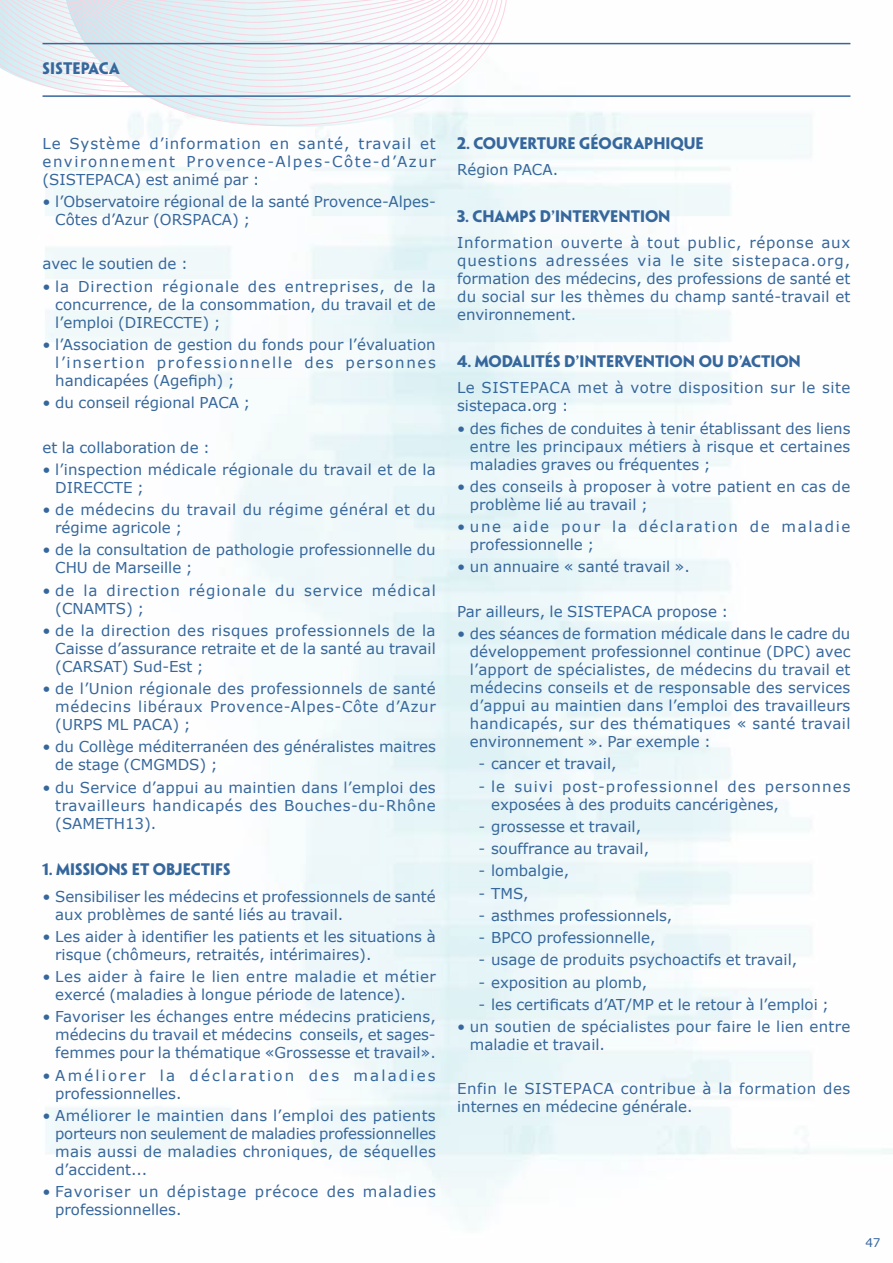
<style>
.page{position:relative;width:893px;height:1263px;background:#fff}
.page>*{position:absolute;margin:0;border:0;box-sizing:border-box;transform-origin:0 0}
.t1{font:15px/18px "Verdana";color:#36679c;text-align:justify}
.t2{font:15px/18px "Verdana";letter-spacing:.035em;color:#36679c}
.t3{font:700 15px "Penumbra Sans Std";color:#36679c}
.t4{font:15px/18px "Verdana";letter-spacing:.07em;color:#36679c}
.t5{font:15px/18px "Verdana";letter-spacing:.02em;color:#36679c}
.t6{font:15px/18px "Verdana";letter-spacing:.055em;color:#36679c}
.t7{font:15px/18px "Verdana";letter-spacing:.03em;color:#36679c}
.t8{font:15px/18px "Verdana";letter-spacing:.145em;color:#36679c}
.t9{font:15px/18px "Verdana";letter-spacing:.11em;color:#36679c}
.t10{font:15px/18px "Verdana";letter-spacing:.065em;color:#36679c}
.t11{font:12px "Verdana";color:#36679c}
</style>
<div class="page">
<svg style="left:0;top:0;width:64px;height:97px"></svg>
<svg style="left:126px;top:127px;width:381px;height:9px"></svg>
<svg style="left:65px;top:0;width:442px;height:127px"></svg>
<hr style="left:43px;top:43px;width:807px;height:1px;background:#36679c">
<hr style="left:43px;top:95px;width:807px;height:2px;background:#36679c">
<p class="t3" style="left:43px;top:59px;width:79px">SISTEPACA</p>
<p class="t1" style="left:43px;top:134px;width:395px">Le Système d’information en santé, travail et environnement Provence-Alpes-Côte-d’Azur (SISTEPACA) est animé par :</p>
<p class="t1" style="left:55px;top:192px;width:382px;text-indent:-13px">• l’Observatoire régional de la santé Provence-Alpes-<br>Côtes d’Azur (ORSPACA) ;</p>
<p class="t1" style="left:43px;top:255px;width:147px">avec le soutien de :</p>
<p class="t1" style="left:55px;top:277px;width:382px;text-indent:-13px">• la Direction régionale des entreprises, de la concurrence, de la consommation, du travail et de l’emploi (DIRECCTE) ;</p>
<p class="t1" style="left:55px;top:335px;width:382px;text-indent:-13px">• l’Association de gestion du fonds pour l’évaluation l’insertion professionnelle des personnes handicapées (Agefiph) ;</p>
<p class="t1" style="left:43px;top:393px;width:209px">• du conseil régional PACA ;</p>
<p class="t1" style="left:42px;top:438px;width:169px">et la collaboration de :</p>
<p class="t1" style="left:55px;top:460px;width:382px;text-indent:-13px">• l’inspection médicale régionale du travail et de la<br>DIRECCTE ;</p>
<p class="t7" style="left:55px;top:500px;width:382px;text-indent:-13px">• de médecins du travail du régime général et du régime agricole ;</p>
<p class="t1" style="left:55px;top:541px;width:382px;text-indent:-13px">• de la consultation de pathologie professionnelle du<br>CHU de Marseille ;</p>
<p class="t10" style="left:55px;top:581px;width:382px;text-indent:-13px">• de la direction régionale du service médical (CNAMTS) ;</p>
<p class="t1" style="left:55px;top:621px;width:382px;text-indent:-13px">• de la direction des risques professionnels de la Caisse d’assurance retraite et de la santé au travail (CARSAT) Sud-Est ;</p>
<p class="t1" style="left:55px;top:679px;width:382px;text-indent:-13px">• de l’Union régionale des professionnels de santé médecins libéraux Provence-Alpes-Côte d’Azur (URPS ML PACA) ;</p>
<p class="t1" style="left:55px;top:738px;width:382px;text-indent:-13px">• du Collège méditerranéen des généralistes maitres de stage (CMGMDS) ;</p>
<p class="t1" style="left:55px;top:778px;width:382px;text-indent:-13px">• du Service d’appui au maintien dans l’emploi des travailleurs handicapés des Bouches-du-Rhône (SAMETH13).</p>
<p class="t3" style="left:42px;top:860px;width:190px">1. MISSIONS ET OBJECTIFS</p>
<p class="t1" style="left:55px;top:887px;width:382px;text-indent:-13px">• Sensibiliser les médecins et professionnels de santé aux problèmes de santé liés au travail.</p>
<p class="t1" style="left:55px;top:927px;width:382px;text-indent:-13px">• Les aider à identifier les patients et les situations à risque (chômeurs, retraités, intérimaires).</p>
<p class="t1" style="left:55px;top:967px;width:382px;text-indent:-13px">• Les aider à faire le lien entre maladie et métier exercé (maladies à longue période de latence).</p>
<p class="t1" style="left:55px;top:1008px;width:382px;text-indent:-13px">• Favoriser les échanges entre médecins praticiens, médecins du travail et médecins conseils, et sages&shy;femmes pour la thématique «Grossesse et travail».</p>
<p class="t8" style="left:55px;top:1066px;width:382px;text-indent:-13px">• Améliorer la déclaration des maladies professionnelles.</p>
<p class="t1" style="left:55px;top:1106px;width:382px;text-indent:-13px">• Améliorer le maintien dans l’emploi des patients porteurs non seulement de maladies professionnelles mais aussi de maladies chroniques, de séquelles d’accident...</p>
<p class="t6" style="left:55px;top:1182px;width:382px;text-indent:-13px">• Favoriser un dépistage précoce des maladies professionnelles.</p>
<p class="t3" style="left:457px;top:134px;width:248px">2. COUVERTURE GÉOGRAPHIQUE</p>
<p class="t1" style="left:457px;top:161px;width:103px">Région PACA.</p>
<p class="t3" style="left:457px;top:207px;width:215px">3. CHAMPS D’INTERVENTION</p>
<p class="t1" style="left:457px;top:234px;width:395px">Information ouverte à tout public, réponse aux questions adressées via le site sistepaca.org, formation des médecins, des professions de santé et du social sur les thèmes du champ santé-travail et environnement.</p>
<p class="t3" style="left:457px;top:352px;width:345px">4. MODALITÉS D’INTERVENTION OU D’ACTION</p>
<p class="t2" style="left:457px;top:379px;width:395px">Le SISTEPACA met à votre disposition sur le site sistepaca.org :</p>
<p class="t1" style="left:470px;top:419px;width:382px;text-indent:-13px">• des fiches de conduites à tenir établissant des liens entre les principaux métiers à risque et certaines maladies graves ou fréquentes ;</p>
<p class="t1" style="left:470px;top:477px;width:382px;text-indent:-13px">• des conseils à proposer à votre patient en cas de problème lié au travail ;</p>
<p class="t9" style="left:470px;top:518px;width:382px;text-indent:-13px">• une aide pour la déclaration de maladie professionnelle ;</p>
<p class="t1" style="left:457px;top:558px;width:234px">• un annuaire « santé travail ».</p>
<p class="t1" style="left:457px;top:602px;width:273px">Par ailleurs, le SISTEPACA propose :</p>
<p class="t1" style="left:470px;top:625px;width:382px;text-indent:-13px">• des séances de formation médicale dans le cadre du développement professionnel continue (DPC) avec l’apport de spécialistes, de médecins du travail et médecins conseils et de responsable des services d’appui au maintien dans l’emploi des travailleurs handicapés, sur des thématiques « santé travail environnement ». Par exemple :</p>
<p class="t1" style="left:478px;top:755px;width:140px">- cancer et travail,</p>
<p class="t4" style="left:491px;top:777px;width:361px;text-indent:-13px">- le suivi post-professionnel des personnes exposées à des produits cancérigènes,</p>
<p class="t1" style="left:478px;top:817px;width:164px">- grossesse et travail,</p>
<p class="t1" style="left:478px;top:840px;width:172px">- souffrance au travail,</p>
<p class="t1" style="left:478px;top:862px;width:92px">- lombalgie,</p>
<p class="t1" style="left:478px;top:884px;width:52px">- TMS,</p>
<p class="t1" style="left:478px;top:906px;width:196px">- asthmes professionnels,</p>
<p class="t1" style="left:478px;top:928px;width:179px">- BPCO professionnelle,</p>
<p class="t1" style="left:478px;top:951px;width:320px">- usage de produits psychoactifs et travail,</p>
<p class="t1" style="left:478px;top:973px;width:170px">- exposition au plomb,</p>
<p class="t1" style="left:478px;top:995px;width:352px">- les certificats d’AT/MP et le retour à l’emploi ;</p>
<p class="t5" style="left:470px;top:1017px;width:382px;text-indent:-13px">• un soutien de spécialistes pour faire le lien entre maladie et travail.</p>
<p class="t2" style="left:457px;top:1079px;width:395px">Enfin le SISTEPACA contribue à la formation des internes en médecine générale.</p>
<p class="t11" style="left:865px;top:1234px;width:17px">47</p>
</div>
